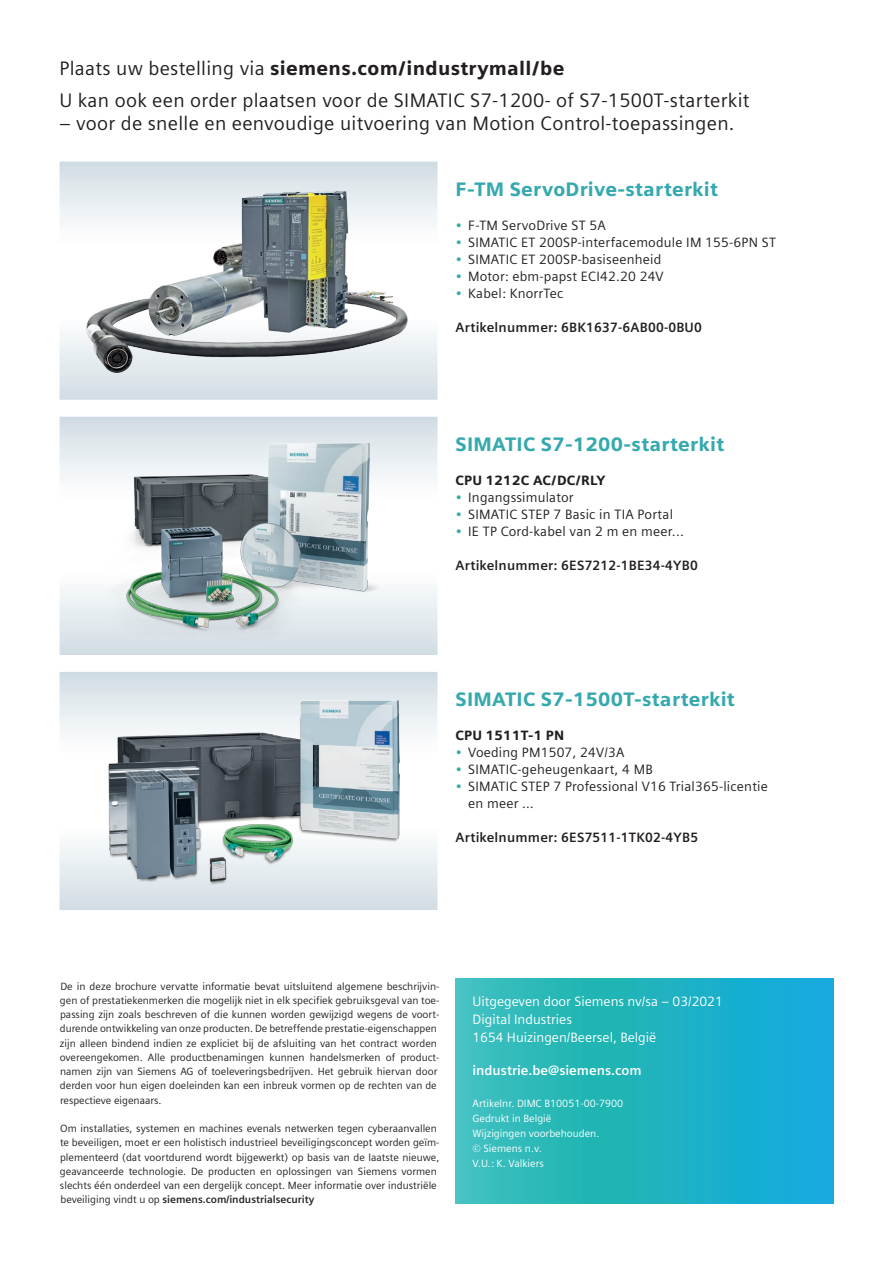
<style>
.page{position:relative;width:893px;height:1263px;background:#fff}
.page>*{position:absolute;margin:0;border:0;box-sizing:border-box;transform-origin:0 0}
._03__9pt__1{font:19.5px "Siemens Sans";letter-spacing:.015em;color:#231f20}
._03__9pt__1-2{font:900 19.5px "Siemens Sans";letter-spacing:.015em;color:#36a9af}
._03__9pt__1-3{font:900 19.5px "Siemens Sans";letter-spacing:.015em;color:#231f20}
._03__9pt__1-4{font:13.5px/17px "Siemens Sans";letter-spacing:.015em;color:#231f20}
._03__9pt__1-5{font:700 13.5px "Siemens Sans";letter-spacing:.015em;color:#231f20}
.t1{font:13.5px/18px "Siemens Sans";color:#fff}
._03__9pt__1-6{font:900 13.5px "Siemens Sans";letter-spacing:.015em;color:#231f20}
.t2{font:700 13.5px "Siemens Sans";color:#fff}
._04__Copy___9pt_4mm{font:10.5px/14.2px "Siemens Sans";color:#231f20}
.t3{font:10.5px/15px "Siemens Sans";color:#fff}
.s1{font-weight:400}
.s2{color:#36a9af}
.s3{font-weight:700}
</style>
<div class="page">
<svg style="left:455px;top:978px;width:378px;height:225px;background:#24b4c3"></svg>
<svg style="left:63px;top:165px;width:371px;height:232px"></svg>
<div style="left:60px;top:162px;width:377px;height:238px;border:2px solid #fff"></div>
<img style="left:82px;top:186px;width:333px;height:194px">
<svg style="left:63px;top:420px;width:371px;height:232px"></svg>
<div style="left:60px;top:417px;width:377px;height:238px;border:2px solid #fff"></div>
<img style="left:108px;top:426px;width:281px;height:220px">
<svg style="left:63px;top:675px;width:371px;height:232px"></svg>
<div style="left:60px;top:672px;width:377px;height:238px;border:2px solid #fff"></div>
<img style="left:86px;top:684px;width:325px;height:213px">
<p class="_03__9pt__1-3" style="left:60px;top:57px;width:506px"><span class="s1">Plaats uw bestelling via</span> siemens.com/industrymall/be</p>
<p class="_03__9pt__1" style="left:60px;top:89px;width:692px">U kan ook een order plaatsen voor de SIMATIC S7-1200- of S7-1500T-starterkit</p>
<p class="_03__9pt__1" style="left:60px;top:112px;width:676px">– voor de snelle en eenvoudige uitvoering van Motion Control-toepassingen.</p>
<p class="_03__9pt__1-2" style="left:455px;top:178px;width:264px">F-TM ServoDrive-starterkit</p>
<p class="_03__9pt__1-4" style="left:455px;top:217px;width:152px"><span class="s2">•</span> F-TM ServoDrive ST 5A</p>
<p class="_03__9pt__1-4" style="left:455px;top:234px;width:322px"><span class="s2">•</span> SIMATIC ET 200SP-interfacemodule IM 155-6PN ST</p>
<p class="_03__9pt__1-4" style="left:455px;top:251px;width:207px"><span class="s2">•</span> SIMATIC ET 200SP-basiseenheid</p>
<p class="_03__9pt__1-4" style="left:455px;top:268px;width:210px"><span class="s2">•</span> Motor: ebm-papst ECI42.20 24V</p>
<p class="_03__9pt__1-4" style="left:455px;top:285px;width:109px"><span class="s2">•</span> Kabel: KnorrTec</p>
<p class="_03__9pt__1-5" style="left:455px;top:319px;width:248px">Artikelnummer: 6BK1637-6AB00-0BU0</p>
<p class="_03__9pt__1-2" style="left:455px;top:433px;width:270px">SIMATIC S7-1200-starterkit</p>
<p class="_03__9pt__1-6" style="left:455px;top:472px;width:151px">CPU 1212C AC/DC/RLY</p>
<p class="_03__9pt__1-4" style="left:455px;top:489px;width:120px"><span class="s2">•</span> Ingangssimulator</p>
<p class="_03__9pt__1-4" style="left:455px;top:506px;width:219px"><span class="s2">•</span> SIMATIC STEP 7 Basic in TIA Portal</p>
<p class="_03__9pt__1-4" style="left:455px;top:523px;width:230px"><span class="s2">•</span> IE TP Cord-kabel van 2 m en meer...</p>
<p class="_03__9pt__1-5" style="left:455px;top:557px;width:244px">Artikelnummer: 6ES7212-1BE34-4YB0</p>
<p class="_03__9pt__1-2" style="left:455px;top:688px;width:281px">SIMATIC S7-1500T-starterkit</p>
<p class="_03__9pt__1-6" style="left:455px;top:727px;width:110px">CPU 1511T-1 PN</p>
<p class="_03__9pt__1-4" style="left:455px;top:744px;width:171px"><span class="s2">•</span> Voeding PM1507, 24V/3A</p>
<p class="_03__9pt__1-4" style="left:455px;top:761px;width:199px"><span class="s2">•</span> SIMATIC-geheugenkaart, 4 MB</p>
<p class="_03__9pt__1-4" style="left:468px;top:778px;width:301px;text-indent:-13px"><span class="s2">•</span> SIMATIC STEP 7 Professional V16 Trial365-licentie en meer …</p>
<p class="_03__9pt__1-5" style="left:455px;top:830px;width:244px">Artikelnummer: 6ES7511-1TK02-4YB5</p>
<p class="_04__Copy___9pt_4mm" style="left:60px;top:979px;width:381px">De in deze brochure vervatte informatie bevat uitsluitend algemene beschrijvin&shy;gen of prestatiekenmerken die mogelijk niet in elk specifiek gebruiksgeval van toe&shy;passing zijn zoals beschreven of die kunnen worden gewijzigd wegens de voort&shy;durende ontwikkeling van onze producten. De betreffende prestatie-eigenschappen zijn alleen bindend indien ze expliciet bij de afsluiting van het contract worden overeengekomen. Alle productbenamingen kunnen handelsmerken of product&shy;namen zijn van Siemens AG of toeleveringsbedrijven. Het gebruik hiervan door derden voor hun eigen doeleinden kan een inbreuk vormen op de rechten van de respectieve eigenaars.</p>
<p class="_04__Copy___9pt_4mm" style="left:60px;top:1121px;width:381px">Om installaties, systemen en machines evenals netwerken tegen cyberaanvallen te beveiligen, moet er een holistisch industrieel beveiligingsconcept worden geïm&shy;plementeerd (dat voortdurend wordt bijgewerkt) op basis van de laatste nieuwe, geavanceerde technologie. De producten en oplossingen van Siemens vormen slechts één onderdeel van een dergelijk concept. Meer informatie over industriële beveiliging vindt u op <span class="s3">siemens.com/industrialsecurity</span></p>
<p class="t1" style="left:472px;top:992px;width:252px">Uitgegeven door Siemens nv/sa – 03/2021<br>Digital Industries<br>1654 Huizingen/Beersel, België</p>
<p class="t2" style="left:472px;top:1062px;width:171px">industrie.be@siemens.com</p>
<p class="t3" style="left:472px;top:1096px;width:152px">Artikelnr. DIMC B10051-00-7900<br>Gedrukt in België<br>Wijzigingen voorbehouden.<br>© Siemens n.v.<br>V.U.: K. Valkiers</p>
</div>
